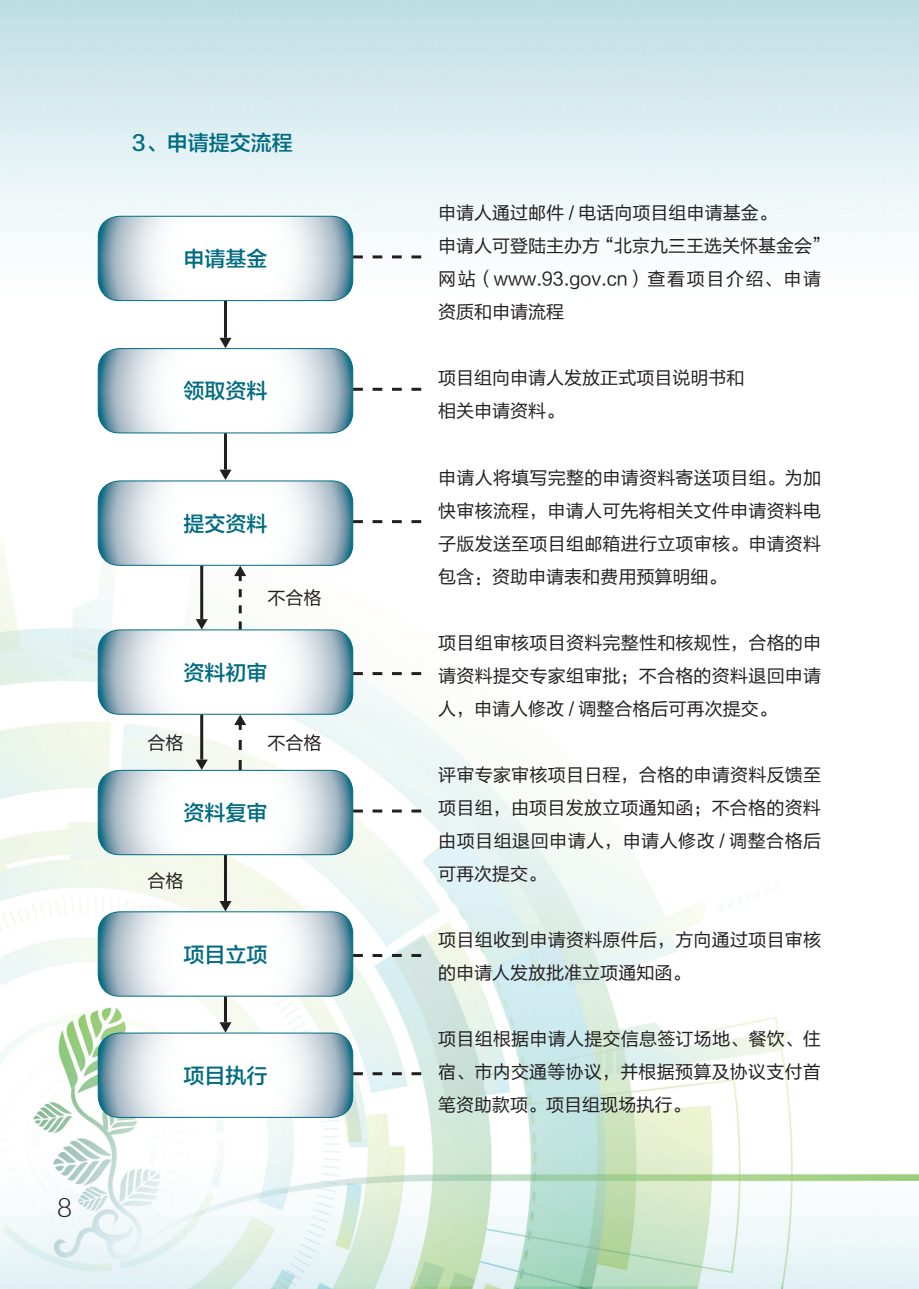
<style>
.page{position:relative;width:919px;height:1289px;background:#fff}
.page>*{position:absolute;margin:0;border:0;box-sizing:border-box;transform-origin:0 0}
.t1{font:24px "FZLTXHK GBK1 0";color:#231f20}
.t2{font:21px "FZLTZHK GBK1 0";color:#016b82}
.段落样式2{font:18px/33px "FZLTHJW GB1 0";letter-spacing:.015em;color:#231f20;text-align:justify}
</style>
<div class="page">
<img style="left:0;top:0;width:918px;height:1288px">
<hr style="left:224px;top:301px;width:3px;height:37px;background:#231f20">
<hr style="left:224px;top:433px;width:3px;height:36px;background:#231f20">
<hr style="left:224px;top:855px;width:3px;height:46px;background:#231f20">
<hr style="left:224px;top:996px;width:3px;height:26px;background:#231f20">
<svg style="left:98px;top:216px;width:323px;height:84px"></svg>
<svg style="left:98px;top:338px;width:323px;height:95px"></svg>
<svg style="left:98px;top:901px;width:323px;height:95px"></svg>
<svg style="left:98px;top:1022px;width:323px;height:95px"></svg>
<svg style="left:98px;top:469px;width:323px;height:385px"></svg>
<h1 class="t1" style="left:57px;top:1194px;width:16px">8</h1>
<p class="t2" style="left:132px;top:131px;width:162px">3、申请提交流程</p>
<p class="t2" style="left:183px;top:247px;width:86px">申请基金</p>
<p class="t2" style="left:183px;top:379px;width:86px">领取资料</p>
<p class="t2" style="left:183px;top:512px;width:86px">提交资料</p>
<p class="段落样式2" style="left:267px;top:581px;width:55px">不合格</p>
<p class="t2" style="left:183px;top:660px;width:86px">资料初审</p>
<p class="段落样式2" style="left:147px;top:726px;width:37px">合格</p>
<p class="段落样式2" style="left:267px;top:726px;width:55px">不合格</p>
<p class="t2" style="left:183px;top:801px;width:86px">资料复审</p>
<p class="段落样式2" style="left:147px;top:864px;width:37px">合格</p>
<p class="t2" style="left:183px;top:942px;width:86px">项目立项</p>
<p class="t2" style="left:183px;top:1063px;width:86px">项目执行</p>
<p class="段落样式2" style="left:438px;top:197px;width:340px">申请人通过邮件 / 电话向项目组申请基金。</p>
<p class="段落样式2" style="left:438px;top:230px;width:393px;text-align:left">申请人可登陆主办方“北京九三王选关怀基金会”网站（www.93.gov.cn）查看项目介绍、申请资质和申请流程</p>
<p class="段落样式2" style="left:438px;top:362px;width:307px">项目组向申请人发放正式项目说明书和</p>
<p class="段落样式2" style="left:438px;top:395px;width:127px">相关申请资料。</p>
<p class="段落样式2" style="left:438px;top:461px;width:384px">申请人将填写完整的申请资料寄送项目组。为加快审核流程，申请人可先将相关文件申请资料电子版发送至项目组邮箱进行立项审核。申请资料包含：资助申请表和费用预算明细。</p>
<p class="段落样式2" style="left:438px;top:626px;width:384px">项目组审核项目资料完整性和核规性，合格的申请资料提交专家组审批；不合格的资料退回申请人，申请人修改 / 调整合格后可再次提交。</p>
<p class="段落样式2" style="left:438px;top:758px;width:384px">评审专家审核项目日程，合格的申请资料反馈至项目组，由项目发放立项通知函；不合格的资料由项目组退回申请人，申请人修改 / 调整合格后可再次提交。</p>
<p class="段落样式2" style="left:438px;top:923px;width:384px">项目组收到申请资料原件后，方向通过项目审核的申请人发放批准立项通知函。</p>
<p class="段落样式2" style="left:438px;top:1022px;width:384px">项目组根据申请人提交信息签订场地、餐饮、住宿、市内交通等协议，并根据预算及协议支付首笔资助款项。项目组现场执行。</p>
</div>
